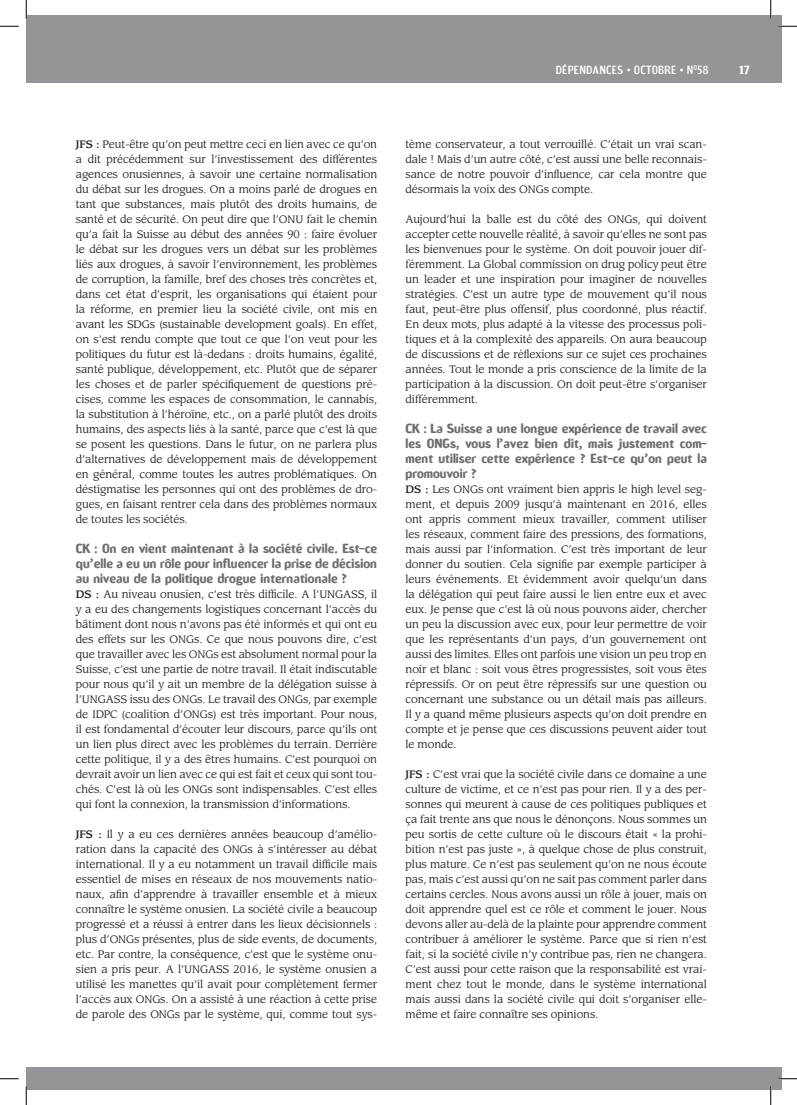
<style>
.page{position:relative;width:797px;height:1105px;background:#fff}
.page>*{position:absolute;margin:0;border:0;box-sizing:border-box;transform-origin:0 0}
.t1{font:700 12.5px/15px "Amoebia";color:#6c6d70;text-align:justify}
.t2{font:11.25px "Amoebia Sans";letter-spacing:.02em;color:#fff}
.t3{font:700 11.25px "Amoebia";color:#fff}
.t4{font:10.62px/15px "Leawood";letter-spacing:-.01em;color:#231f20;text-align:justify}
.s1{font-weight:500}
</style>
<div class="page">
<div style="left:26px;top:16px;width:755px;height:67px;background:#939598"></div>
<div style="left:26px;top:1067px;width:755px;height:22px;background:#939598"></div>
<svg style="left:0;top:25px;width:19px;height:2px"></svg>
<svg style="left:778px;top:25px;width:19px;height:2px"></svg>
<svg style="left:0;top:1078px;width:19px;height:1px"></svg>
<svg style="left:778px;top:1078px;width:19px;height:1px"></svg>
<svg style="left:25px;top:0;width:2px;height:19px"></svg>
<svg style="left:25px;top:1086px;width:2px;height:19px"></svg>
<svg style="left:770px;top:0;width:1px;height:19px"></svg>
<svg style="left:770px;top:1086px;width:1px;height:19px"></svg>
<p class="t4" style="left:76px;top:136px;width:303px"><span class="s1">JFS :</span> Peut-être qu’on peut mettre ceci en lien avec ce qu’on a dit précédemment sur l’investissement des différentes agences onusiennes, à savoir une certaine normalisation du débat sur les drogues. On a moins parlé de drogues en tant que substances, mais plutôt des droits humains, de santé et de sécurité. On peut dire que l’ONU fait le chemin qu’a fait la Suisse au début des années 90 : faire évoluer le débat sur les drogues vers un débat sur les problèmes liés aux drogues, à savoir l’environnement, les problèmes de corruption, la famille, bref des choses très concrètes et, dans cet état d’esprit, les organisations qui étaient pour la réforme, en premier lieu la société civile, ont mis en avant les SDGs (sustainable development goals). En effet, on s’est rendu compte que tout ce que l’on veut pour les politiques du futur est là-dedans : droits humains, égalité, santé publique, développement, etc. Plutôt que de séparer les choses et de parler spécifiquement de questions pré&shy;cises, comme les espaces de consommation, le cannabis, la substitution à l’héroïne, etc., on a parlé plutôt des droits humains, des aspects liés à la santé, parce que c’est là que se posent les questions. Dans le futur, on ne parlera plus d’alternatives de développement mais de développement en général, comme toutes les autres problématiques. On déstigmatise les personnes qui ont des problèmes de dro&shy;gues, en faisant rentrer cela dans des problèmes normaux de toutes les sociétés.</p>
<p class="t1" style="left:76px;top:541px;width:303px">CK : On en vient maintenant à la société civile. Est-ce qu’elle a eu un rôle pour influencer la prise de décision au niveau de la politique drogue internationale ?</p>
<p class="t4" style="left:76px;top:586px;width:303px"><span class="s1">DS :</span> Au niveau onusien, c’est très difficile. A l’UNGASS, il y a eu des changements logistiques concernant l’accès du bâtiment dont nous n’avons pas été informés et qui ont eu des effets sur les ONGs. Ce que nous pouvons dire, c’est que travailler avec les ONGs est absolument normal pour la Suisse, c’est une partie de notre travail. Il était indiscutable pour nous qu’il y ait un membre de la délégation suisse à l’UNGASS issu des ONGs. Le travail des ONGs, par exemple de IDPC (coalition d’ONGs) est très important. Pour nous, il est fondamental d’écouter leur discours, parce qu’ils ont un lien plus direct avec les problèmes du terrain. Derrière cette politique, il y a des êtres humains. C’est pourquoi on devrait avoir un lien avec ce qui est fait et ceux qui sont tou&shy;chés. C’est là où les ONGs sont indispensables. C’est elles qui font la connexion, la transmission d’informations.</p>
<p class="t4" style="left:76px;top:826px;width:303px"><span class="s1">JFS :</span> Il y a eu ces dernières années beaucoup d’amélio&shy;ration dans la capacité des ONGs à s’intéresser au débat international. Il y a eu notamment un travail difficile mais essentiel de mises en réseaux de nos mouvements natio&shy;naux, afin d’apprendre à travailler ensemble et à mieux connaître le système onusien. La société civile a beaucoup progressé et a réussi à entrer dans les lieux décisionnels : plus d’ONGs présentes, plus de side events, de documents, etc. Par contre, la conséquence, c’est que le système onu&shy;sien a pris peur. A l’UNGASS 2016, le système onusien a utilisé les manettes qu’il avait pour complètement fermer l’accès aux ONGs. On a assisté à une réaction à cette prise de parole des ONGs par le système, qui, comme tout sys-</p>
<p class="t2" style="left:556px;top:63px;width:154px">DÉPENDANCES OCTOBRE N<sup>O</sup>58</p>
<p class="t3" style="left:739px;top:64px;width:12px">17</p>
<p class="t4" style="left:405px;top:136px;width:303px">tème conservateur, a tout verrouillé. C’était un vrai scan&shy;dale ! Mais d’un autre côté, c’est aussi une belle reconnais&shy;sance de notre pouvoir d’influence, car cela montre que désormais la voix des ONGs compte.</p>
<p class="t4" style="left:405px;top:211px;width:303px">Aujourd’hui la balle est du côté des ONGs, qui doivent accepter cette nouvelle réalité, à savoir qu’elles ne sont pas les bienvenues pour le système. On doit pouvoir jouer dif&shy;féremment. La Global commission on drug policy peut être un leader et une inspiration pour imaginer de nouvelles stratégies. C’est un autre type de mouvement qu’il nous faut, peut-être plus offensif, plus coordonné, plus réactif.<br>En deux mots, plus adapté à la vitesse des processus poli&shy;tiques et à la complexité des appareils. On aura beaucoup de discussions et de réflexions sur ce sujet ces prochaines années. Tout le monde a pris conscience de la limite de la participation à la discussion. On doit peut-être s’organiser différemment.</p>
<p class="t1" style="left:405px;top:421px;width:303px">CK : La Suisse a une longue expérience de travail avec les ONGs, vous l’avez bien dit, mais justement com&shy;ment utiliser cette expérience ? Est-ce qu’on peut la promouvoir ?</p>
<p class="t4" style="left:405px;top:481px;width:303px"><span class="s1">DS :</span> Les ONGs ont vraiment bien appris le high level seg&shy;ment, et depuis 2009 jusqu’à maintenant en 2016, elles ont appris comment mieux travailler, comment utiliser les réseaux, comment faire des pressions, des formations, mais aussi par l’information. C’est très important de leur donner du soutien. Cela signifie par exemple participer à leurs événements. Et évidemment avoir quelqu’un dans la délégation qui peut faire aussi le lien entre eux et avec eux. Je pense que c’est là où nous pouvons aider, chercher un peu la discussion avec eux, pour leur permettre de voir que les représentants d’un pays, d’un gouvernement ont aussi des limites. Elles ont parfois une vision un peu trop en noir et blanc : soit vous êtres progressistes, soit vous êtes répressifs. Or on peut être répressifs sur une question ou concernant une substance ou un détail mais pas ailleurs.<br>Il y a quand même plusieurs aspects qu’on doit prendre en compte et je pense que ces discussions peuvent aider tout le monde.</p>
<p class="t4" style="left:405px;top:766px;width:303px"><span class="s1">JFS :</span> C’est vrai que la société civile dans ce domaine a une culture de victime, et ce n’est pas pour rien. Il y a des per&shy;sonnes qui meurent à cause de ces politiques publiques et ça fait trente ans que nous le dénonçons. Nous sommes un peu sortis de cette culture où le discours était « la prohi&shy;bition n’est pas juste », à quelque chose de plus construit, plus mature. Ce n’est pas seulement qu’on ne nous écoute pas, mais c’est aussi qu’on ne sait pas comment parler dans certains cercles. Nous avons aussi un rôle à jouer, mais on doit apprendre quel est ce rôle et comment le jouer. Nous devons aller au-delà de la plainte pour apprendre comment contribuer à améliorer le système. Parce que si rien n’est fait, si la société civile n’y contribue pas, rien ne changera.<br>C’est aussi pour cette raison que la responsabilité est vrai&shy;ment chez tout le monde, dans le système international mais aussi dans la société civile qui doit s’organiser elle&shy;même et faire connaître ses opinions.</p>
</div>
